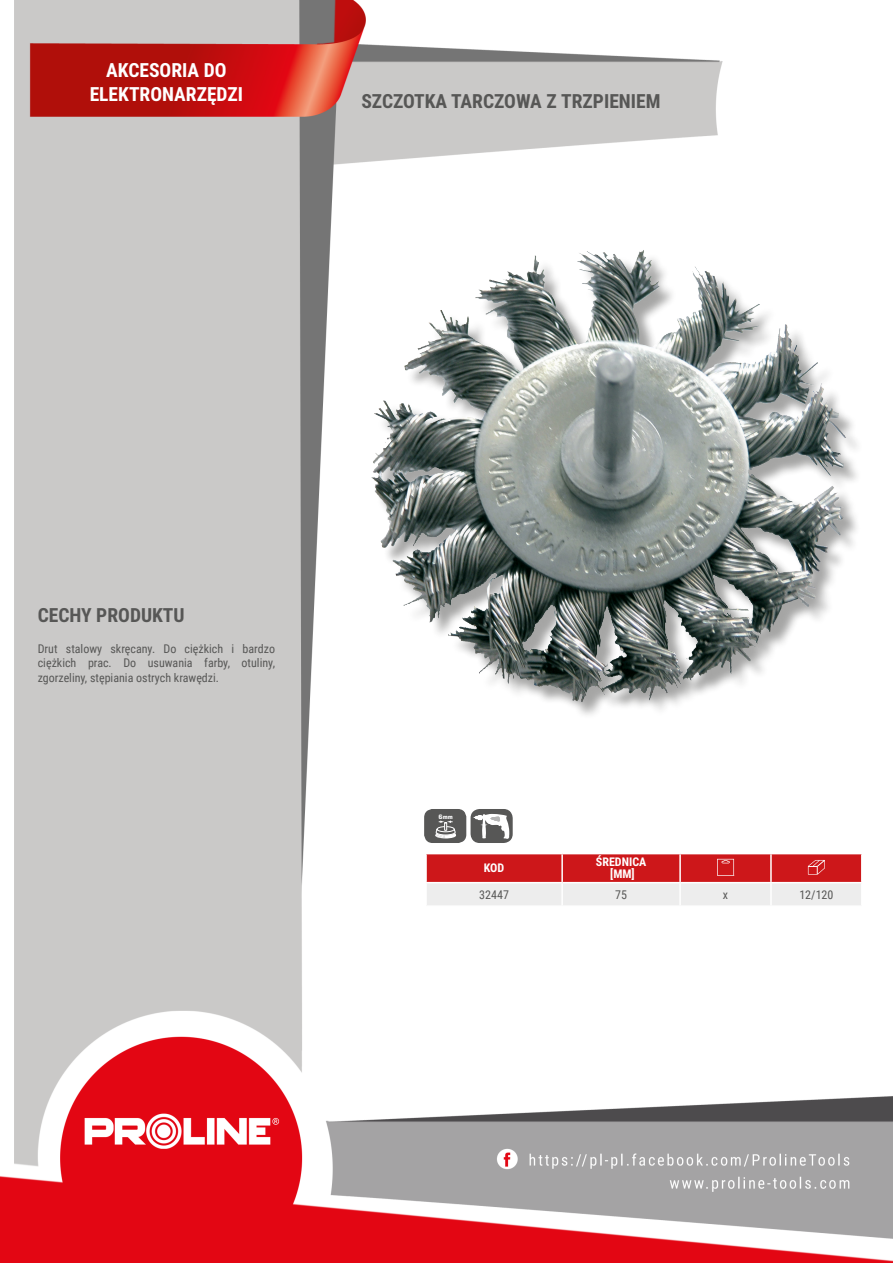
<style>
.page{position:relative;width:893px;height:1263px;background:#fff}
.page>*{position:absolute;margin:0;border:0;box-sizing:border-box;transform-origin:0 0}
.Lewo_bez_dzielenia{font:700 19.5px "Roboto Condensed";color:#575756}
.NagĹ_Ăłwek{font:700 19.5px/23.4px "Roboto Condensed";color:#fff;text-align:center}
.MateriaĹ__CECHY{font:700 19.5px "Roboto Condensed";color:#575756}
.Opisy{font:12px/14.4px "Roboto Condensed";color:#575756;text-align:justify}
.Center{font:12px "Roboto Condensed";color:#575756}
.Ĺšrodek_bez_dzieleni{font:700 12px "Roboto Condensed";color:#fff}
.Indeks{font:12px "Roboto Condensed";color:#575756}
.Ĺšrodek__wymuszenie{font:700 12px "Roboto Condensed";color:#fff}
.Tabelka_nagĹ_Ăłwek{font:700 12px "Roboto Condensed";color:#fff}
.t1{font:700 6px "Square 721 BT";color:#fff}
</style>
<div class="page">
<img style="left:0;top:0;width:893px;height:1263px">
<div style="left:374px;top:253px;width:490px;height:467px;background:#1d1d1b;opacity:.4"></div>
<img style="left:586px;top:251px;width:56px;height:22px">
<hr style="left:425px;top:854px;width:2px;height:28px;background:#fff">
<hr style="left:425px;top:883px;width:2px;height:22px;background:#fff">
<hr style="left:425px;top:853px;width:137px;height:1px;background:#fff">
<hr style="left:425px;top:882px;width:137px;height:1px;background:#fff">
<hr style="left:425px;top:905px;width:137px;height:2px;background:#fff">
<hr style="left:562px;top:905px;width:118px;height:2px;background:#fff">
<hr style="left:680px;top:905px;width:91px;height:2px;background:#fff">
<hr style="left:771px;top:905px;width:91px;height:2px;background:#fff">
<svg style="left:426px;top:853px;width:436px;height:52px;background:#dd7f81"></svg>
<div style="left:425px;top:810px;width:41px;height:32px;background:#575756;border-radius:8px"></div>
<div style="left:424px;top:809px;width:42px;height:34px;border:1px solid #575756;border-radius:8px"></div>
<svg style="left:435px;top:820px;width:21px;height:18px"></svg>
<div style="left:471px;top:810px;width:41px;height:32px;background:#575756;border-radius:8px"></div>
<div style="left:471px;top:809px;width:42px;height:34px;border:1px solid #575756;border-radius:8px"></div>
<svg style="left:473px;top:814px;width:36px;height:25px"></svg>
<p class="NagĹ_Ăłwek" style="left:90px;top:58px;width:155px">AKCESORIA DO<br>ELEKTRONARZĘDZI</p>
<p class="Lewo_bez_dzielenia" style="left:361px;top:88px;width:301px">SZCZOTKA TARCZOWA Z TRZPIENIEM</p>
<p class="MateriaĹ__CECHY" style="left:38px;top:601px;width:148px">CECHY PRODUKTU</p>
<p class="Opisy" style="left:38px;top:641px;width:239px">Drut stalowy skręcany. Do ciężkich i bardzo ciężkich prac. Do usuwania farby, otuliny, zgorzeliny, stępiania ostrych krawędzi.</p>
<p class="t1" style="left:438px;top:813px;width:16px">6mm</p>
<p class="Tabelka_nagĹ_Ăłwek" style="left:484px;top:860px;width:22px">KOD</p>
<p class="Ĺšrodek_bez_dzieleni" style="left:596px;top:854px;width:52px">ŚREDNICA</p>
<p class="Ĺšrodek__wymuszenie" style="left:610px;top:866px;width:26px">[MM]</p>
<p class="Indeks" style="left:479px;top:886px;width:31px">32447</p>
<p class="Center" style="left:615px;top:886px;width:13px">75</p>
<p class="Center" style="left:723px;top:886px;width:7px">x</p>
<p class="Center" style="left:799px;top:886px;width:36px">12/120</p>
</div>
